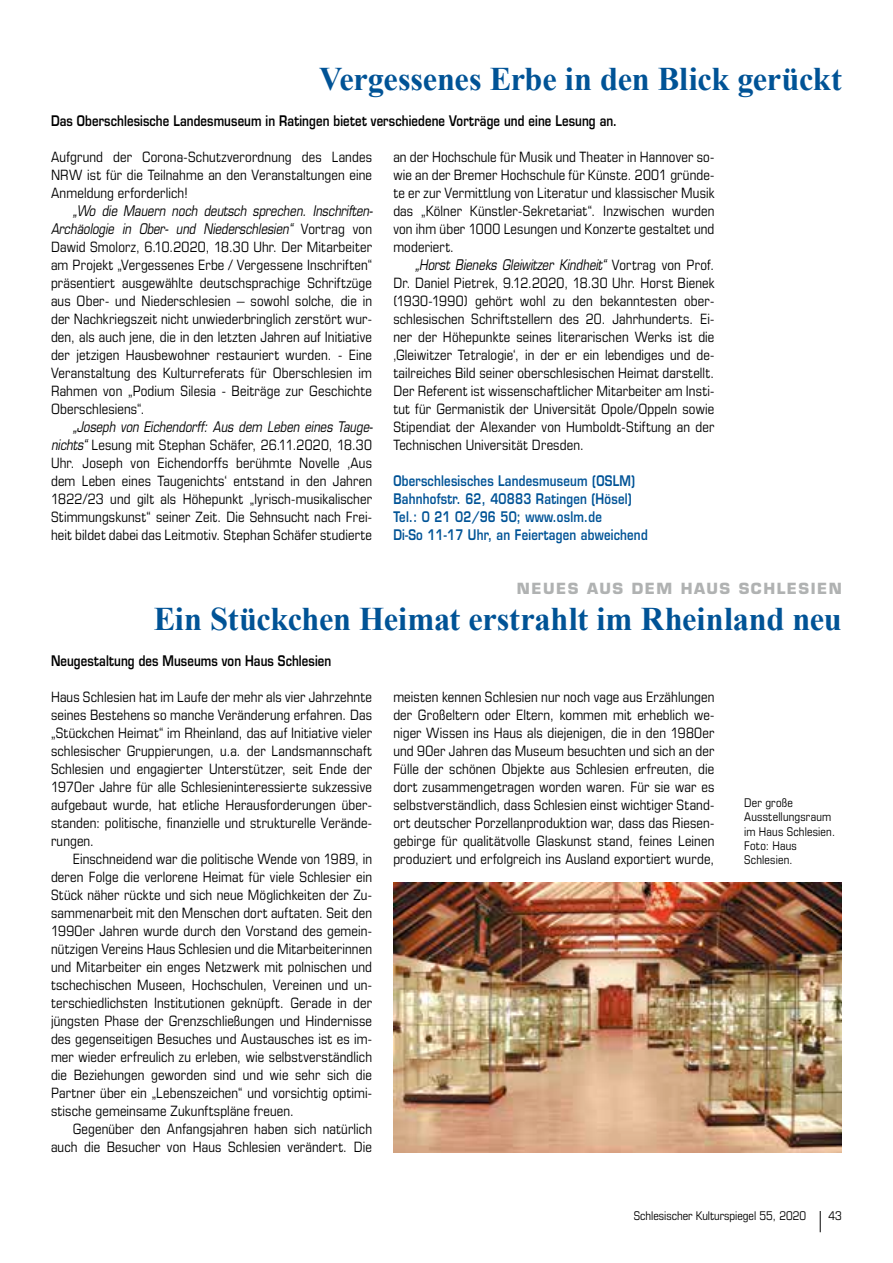
<style>
.page{position:relative;width:893px;height:1263px;background:#fff}
.page>*{position:absolute;margin:0;border:0;box-sizing:border-box;transform-origin:0 0}
.t1{font:700 33px "Times New Roman";letter-spacing:-.01em;color:#005396}
.t2{font:700 15px "Eurostile";letter-spacing:.1em;color:#b0b2b2}
.t3{font:condensed 14.25px/18px "Eurostile LTCE";letter-spacing:.01em;color:#000;text-align:justify}
.t4{font:italic 14.25px/18px "Eurostile";color:#000;text-align:right;scale:.8 1}
.t5{font:600 14.25px/18px "Eurostile";letter-spacing:.02em;color:#005396;scale:.8 1}
.t6{font:600 14.25px "Eurostile";letter-spacing:.01em;color:#000;scale:.8 1}
.t7{font:condensed 12px/14.2px "Eurostile LTCE";letter-spacing:.015em;color:#000}
.s1{font-family:"Eurostile LTCE";font-style:normal;font-stretch:condensed}
.s2{font-family:"Eurostile";font-style:italic;font-stretch:normal}
</style>
<div class="page">
<svg style="left:820px;top:1211px;width:1px;height:21px"></svg>
<img style="left:393px;top:882px;width:449px;height:270px">
<h1 class="t1" style="left:319px;top:60px;width:524px">Vergessenes Erbe in den Blick gerückt</h1>
<p class="t6" style="left:51px;top:112px;width:709px">Das Oberschlesische Landesmuseum in Ratingen bietet verschiedene Vorträge und eine Lesung an.</p>
<p class="t3" style="left:51px;top:148px;width:323px">Aufgrund der Corona-Schutzverordnung des Landes NRW ist für die Teilnahme an den Veranstaltungen eine Anmeldung erforderlich!</p>
<p class="t4" style="left:51px;top:202px;width:404px">„Wo die Mauern noch deutsch sprechen. Inschriften-<br>Archäologie in Ober- und Niederschlesien“ <span class="s1">Vortrag von</span></p>
<p class="t3" style="left:51px;top:238px;width:323px">Dawid Smolorz, 6.10.2020, 18.30 Uhr. Der Mitarbeiter am Projekt „Vergessenes Erbe / Vergessene Inschriften“ präsentiert ausgewählte deutschsprachige Schriftzüge aus Ober- und Niederschlesien – sowohl solche, die in der Nachkriegszeit nicht unwiederbringlich zerstört wur&shy;den, als auch jene, die in den letzten Jahren auf Initiative der jetzigen Hausbewohner restauriert wurden. - Eine Veranstaltung des Kulturreferats für Oberschlesien im Rahmen von „Podium Silesia - Beiträge zur Geschichte Oberschlesiens“.</p>
<p class="t4" style="left:73px;top:418px;width:377px">„Joseph von Eichendorff: Aus dem Leben eines Tauge-</p>
<p class="t3" style="left:51px;top:436px;width:323px"><span class="s2">nichts“</span> Lesung mit Stephan Schäfer, 26.11.2020, 18.30<br>Uhr. Joseph von Eichendorffs berühmte Novelle ‚Aus dem Leben eines Taugenichts‘ entstand in den Jahren 1822/23 und gilt als Höhepunkt „lyrisch-musikalischer Stimmungskunst“ seiner Zeit. Die Sehnsucht nach Frei&shy;heit bildet dabei das Leitmotiv. Stephan Schäfer studierte</p>
<p class="t3" style="left:393px;top:148px;width:323px">an der Hochschule für Musik und Theater in Hannover so&shy;wie an der Bremer Hochschule für Künste. 2001 gründe&shy;te er zur Vermittlung von Literatur und klassischer Musik das „Kölner Künstler-Sekretariat“. Inzwischen wurden von ihm über 1000 Lesungen und Konzerte gestaltet und moderiert.</p>
<p class="t4" style="left:415px;top:256px;width:376px">„Horst Bieneks Gleiwitzer Kindheit“ <span class="s1">Vortrag von Prof.</span></p>
<p class="t3" style="left:393px;top:274px;width:323px">Dr. Daniel Pietrek, 9.12.2020, 18.30 Uhr. Horst Bienek (1930-1990) gehört wohl zu den bekanntesten ober&shy;schlesischen Schriftstellern des 20. Jahrhunderts. Ei&shy;ner der Höhepunkte seines literarischen Werks ist die ‚Gleiwitzer Tetralogie‘, in der er ein lebendiges und de&shy;tailreiches Bild seiner oberschlesischen Heimat darstellt.<br>Der Referent ist wissenschaftlicher Mitarbeiter am Insti&shy;tut für Germanistik der Universität Opole/Oppeln sowie Stipendiat der Alexander von Humboldt-Stiftung an der Technischen Universität Dresden.</p>
<p class="t5" style="left:393px;top:472px;width:320px">Oberschlesisches Landesmuseum (OSLM)<br>Bahnhofstr. 62, 40883 Ratingen (Hösel)<br>Tel.: 0 21 02/96 50; www.oslm.de<br>Di-So 11-17 Uhr, an Feiertagen abweichend</p>
<p class="t2" style="left:517px;top:579px;width:327px">NEUES AUS DEM HAUS SCHLESIEN</p>
<h1 class="t1" style="left:154px;top:600px;width:690px">Ein Stückchen Heimat erstrahlt im Rheinland neu</h1>
<p class="t6" style="left:51px;top:652px;width:352px">Neugestaltung des Museums von Haus Schlesien</p>
<p class="t3" style="left:51px;top:688px;width:323px">Haus Schlesien hat im Laufe der mehr als vier Jahrzehnte seines Bestehens so manche Veränderung erfahren. Das „Stückchen Heimat“ im Rheinland, das auf Initiative vieler schlesischer Gruppierungen, u.a. der Landsmannschaft Schlesien und engagierter Unterstützer, seit Ende der 1970er Jahre für alle Schlesieninteressierte sukzessive aufgebaut wurde, hat etliche Herausforderungen über&shy;standen: politische, finanzielle und strukturelle Verände&shy;rungen.</p>
<p class="t3" style="left:51px;top:850px;width:323px;text-indent:22px">Einschneidend war die politische Wende von 1989, in deren Folge die verlorene Heimat für viele Schlesier ein Stück näher rückte und sich neue Möglichkeiten der Zu&shy;sammenarbeit mit den Menschen dort auftaten. Seit den 1990er Jahren wurde durch den Vorstand des gemein&shy;nützigen Vereins Haus Schlesien und die Mitarbeiterinnen und Mitarbeiter ein enges Netzwerk mit polnischen und tschechischen Museen, Hochschulen, Vereinen und un&shy;terschiedlichsten Institutionen geknüpft. Gerade in der jüngsten Phase der Grenzschließungen und Hindernisse des gegenseitigen Besuches und Austausches ist es im&shy;mer wieder erfreulich zu erleben, wie selbstverständlich die Beziehungen geworden sind und wie sehr sich die Partner über ein „Lebenszeichen“ und vorsichtig optimi&shy;stische gemeinsame Zukunftspläne freuen.</p>
<p class="t3" style="left:51px;top:1120px;width:323px;text-align:right">Gegenüber den Anfangsjahren haben sich natürlich auch die Besucher von Haus Schlesien verändert. Die</p>
<p class="t3" style="left:393px;top:688px;width:323px">meisten kennen Schlesien nur noch vage aus Erzählungen der Großeltern oder Eltern, kommen mit erheblich we&shy;niger Wissen ins Haus als diejenigen, die in den 1980er und 90er Jahren das Museum besuchten und sich an der Fülle der schönen Objekte aus Schlesien erfreuten, die dort zusammengetragen worden waren. Für sie war es selbstverständlich, dass Schlesien einst wichtiger Stand&shy;ort deutscher Porzellanproduktion war, dass das Riesen&shy;gebirge für qualitätvolle Glaskunst stand, feines Leinen produziert und erfolgreich ins Ausland exportiert wurde,</p>
<p class="t7" style="left:744px;top:796px;width:93px">Der große<br>Ausstellungsraum im Haus Schlesien.<br>Foto: Haus<br>Schlesien.</p>
<p class="t7" style="left:634px;top:1208px;width:174px">Schlesischer Kulturspiegel 55, 2020</p>
<p class="t7" style="left:829px;top:1209px;width:15px">43</p>
</div>
